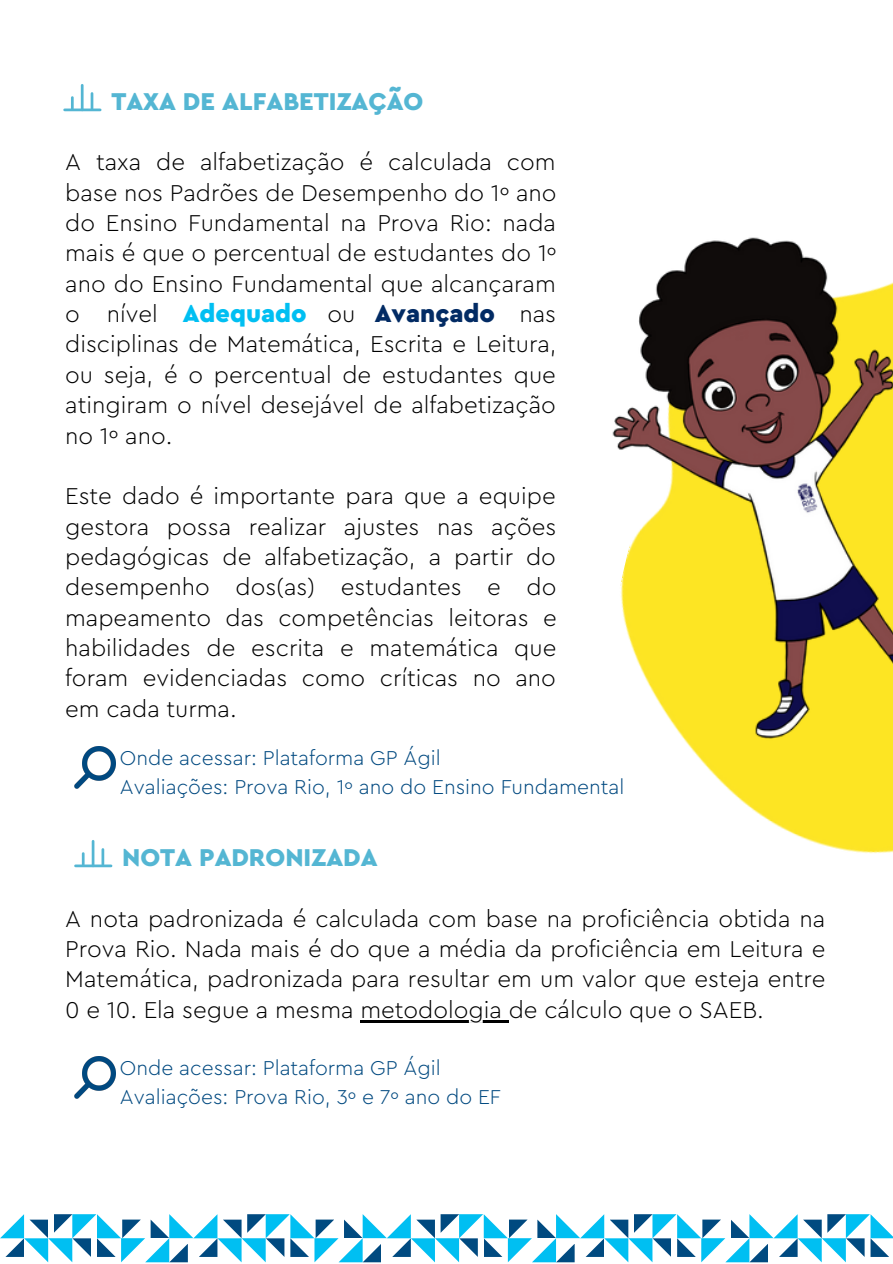
<style>
.page{position:relative;width:893px;height:1264px;background:#fff}
.page>*{position:absolute;margin:0;border:0;box-sizing:border-box;transform-origin:0 0}
.t1{font:900 25.5px "Cera Pro";color:#54b6d3}
.t2{font:900 25.5px "Cera Pro";color:#00bff2}
.t3{font:900 25.5px "Cera Pro";color:#022b64}
.t4{font:300 24px/30.3px "Cera Pro";color:#000;text-align:justify}
.t5{font:300 21px/29.2px "Cera Pro";color:#004980}
.s1{color:#fff}
</style>
<div class="page">
<hr style="left:65px;top:108px;width:35px;height:3px;background:#54b6d3">
<hr style="left:81px;top:85px;width:3px;height:25px;background:#54b6d3">
<svg style="left:71px;top:98px;width:3px;height:10px"></svg>
<svg style="left:91px;top:93px;width:2px;height:15px"></svg>
<img style="left:727px;top:788px;width:165px;height:66px">
<img style="left:612px;top:237px;width:280px;height:551px">
<hr style="left:75px;top:864px;width:36px;height:3px;background:#54b6d3">
<hr style="left:92px;top:841px;width:2px;height:24px;background:#54b6d3">
<svg style="left:82px;top:853px;width:3px;height:11px"></svg>
<hr style="left:101px;top:849px;width:3px;height:15px;background:#54b6d3">
<hr style="left:360px;top:1019px;width:148px;height:3px;background:#000">
<img style="left:74px;top:747px;width:42px;height:41px">
<img style="left:74px;top:1056px;width:42px;height:42px">
<svg style="left:0;top:1214px;width:892px;height:48px"></svg>
<p class="t1" style="left:111px;top:89px;width:313px">TAXA DE ALFABETIZAÇÃO</p>
<p class="t4" style="left:65px;top:148px;width:493px">A taxa de alfabetização é calculada com base nos Padrões de Desempenho do 1º ano do Ensino Fundamental na Prova Rio: nada mais é que o percentual de estudantes do 1º ano do Ensino Fundamental que alcançaram o nível <span class="s1">Adequado</span> ou <span class="s1">Avançado</span> nas disciplinas de Matemática, Escrita e Leitura, ou seja, é o percentual de estudantes que atingiram o nível desejável de alfabetização no 1º ano.</p>
<p class="t2" style="left:183px;top:301px;width:125px">Adequado</p>
<p class="t3" style="left:374px;top:301px;width:122px">Avançado</p>
<p class="t4" style="left:65px;top:482px;width:493px">Este dado é importante para que a equipe gestora possa realizar ajustes nas ações pedagógicas de alfabetização, a partir do desempenho dos(as) estudantes e do mapeamento das competências leitoras e habilidades de escrita e matemática que foram evidenciadas como críticas no ano em cada turma.</p>
<p class="t5" style="left:120px;top:743px;width:506px">Onde acessar: Plataforma GP Ágil<br>Avaliações: Prova Rio, 1º ano do Ensino Fundamental</p>
<p class="t1" style="left:122px;top:845px;width:257px">NOTA PADRONIZADA</p>
<p class="t4" style="left:65px;top:904px;width:762px">A nota padronizada é calculada com base na proficiência obtida na Prova Rio. Nada mais é do que a média da proficiência em Leitura e Matemática, padronizada para resultar em um valor que esteja entre 0 e 10. Ela segue a mesma metodologia de cálculo que o SAEB.</p>
<p class="t5" style="left:120px;top:1053px;width:382px">Onde acessar: Plataforma GP Ágil<br>Avaliações: Prova Rio, 3º e 7º ano do EF</p>
</div>
